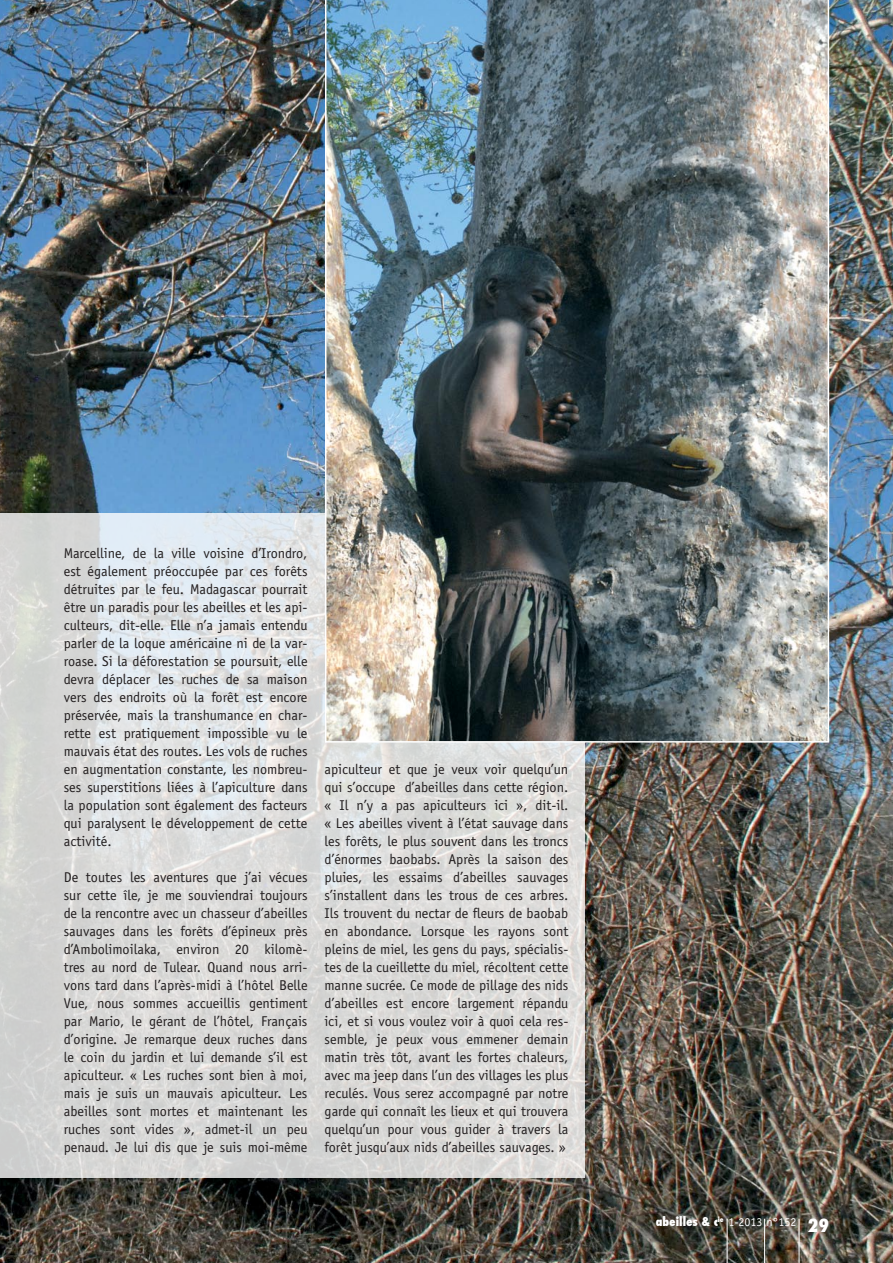
<style>
.page{position:relative;width:893px;height:1263px;background:#fff}
.page>*{position:absolute;margin:0;border:0;box-sizing:border-box;transform-origin:0 0}
.t1{font:800 condensed 18px "Futura";color:#fff}
.t2{font:14.25px/18px "Officina Sans";color:#231f20;text-align:justify}
.t3{font:12px "Officina Sans";color:#fff}
.s1{font-family:"Futura";font-weight:800;font-stretch:condensed}
</style>
<div class="page">
<img style="left:0;top:0;width:893px;height:1263px">
<svg style="left:0;top:513px;width:585px;height:665px;background:#dadbdb"></svg>
<img style="left:325px;top:0;width:504px;height:742px">
<hr style="left:727px;top:1219px;width:1px;height:44px;background:#fff">
<hr style="left:764px;top:1219px;width:1px;height:44px;background:#fff">
<hr style="left:799px;top:1219px;width:1px;height:44px;background:#fff">
<p class="t2" style="left:64px;top:544px;width:245px">Marcelline, de la ville voisine d’Irondro, est également préoccupée par ces forêts détruites par le feu. Madagascar pourrait être un paradis pour les abeilles et les api&shy;culteurs, dit-elle. Elle n’a jamais entendu parler de la loque américaine ni de la var&shy;roase. Si la déforestation se poursuit, elle devra déplacer les ruches de sa maison vers des endroits où la forêt est encore préservée, mais la transhumance en char&shy;rette est pratiquement impossible vu le mauvais état des routes. Les vols de ruches en augmentation constante, les nombreu&shy;ses superstitions liées à l’apiculture dans la population sont également des facteurs qui paralysent le développement de cette activité.</p>
<p class="t2" style="left:64px;top:868px;width:245px">De toutes les aventures que j’ai vécues sur cette île, je me souviendrai toujours de la rencontre avec un chasseur d’abeilles sauvages dans les forêts d’épineux près d’Ambolimoilaka, environ 20 kilomè&shy;tres au nord de Tulear. Quand nous arri&shy;vons tard dans l’après-midi à l’hôtel Belle Vue, nous sommes accueillis gentiment par Mario, le gérant de l’hôtel, Français d’origine. Je remarque deux ruches dans le coin du jardin et lui demande s’il est apiculteur. « Les ruches sont bien à moi, mais je suis un mauvais apiculteur. Les abeilles sont mortes et maintenant les ruches sont vides », admet-il un peu penaud. Je lui dis que je suis moi-même</p>
<p class="t2" style="left:325px;top:760px;width:245px">apiculteur et que je veux voir quelqu’un qui s’occupe d’abeilles dans cette région. « Il n’y a pas apiculteurs ici », dit-il. « Les abeilles vivent à l’état sauvage dans les forêts, le plus souvent dans les troncs d’énormes baobabs. Après la saison des pluies, les essaims d’abeilles sauvages s’installent dans les trous de ces arbres.<br>Ils trouvent du nectar de fleurs de baobab en abondance. Lorsque les rayons sont pleins de miel, les gens du pays, spécialis&shy;tes de la cueillette du miel, récoltent cette manne sucrée. Ce mode de pillage des nids d’abeilles est encore largement répandu ici, et si vous voulez voir à quoi cela res&shy;semble, je peux vous emmener demain matin très tôt, avant les fortes chaleurs, avec ma jeep dans l’un des villages les plus reculés. Vous serez accompagné par notre garde qui connaît les lieux et qui trouvera quelqu’un pour vous guider à travers la forêt jusqu’aux nids d’abeilles sauvages. »</p>
<p class="t3" style="left:656px;top:1215px;width:142px"><span class="s1">abeilles &amp; c</span><sup>ie</sup> 1-2013 n°152</p>
<p class="t1" style="left:807px;top:1213px;width:23px">29</p>
</div>
